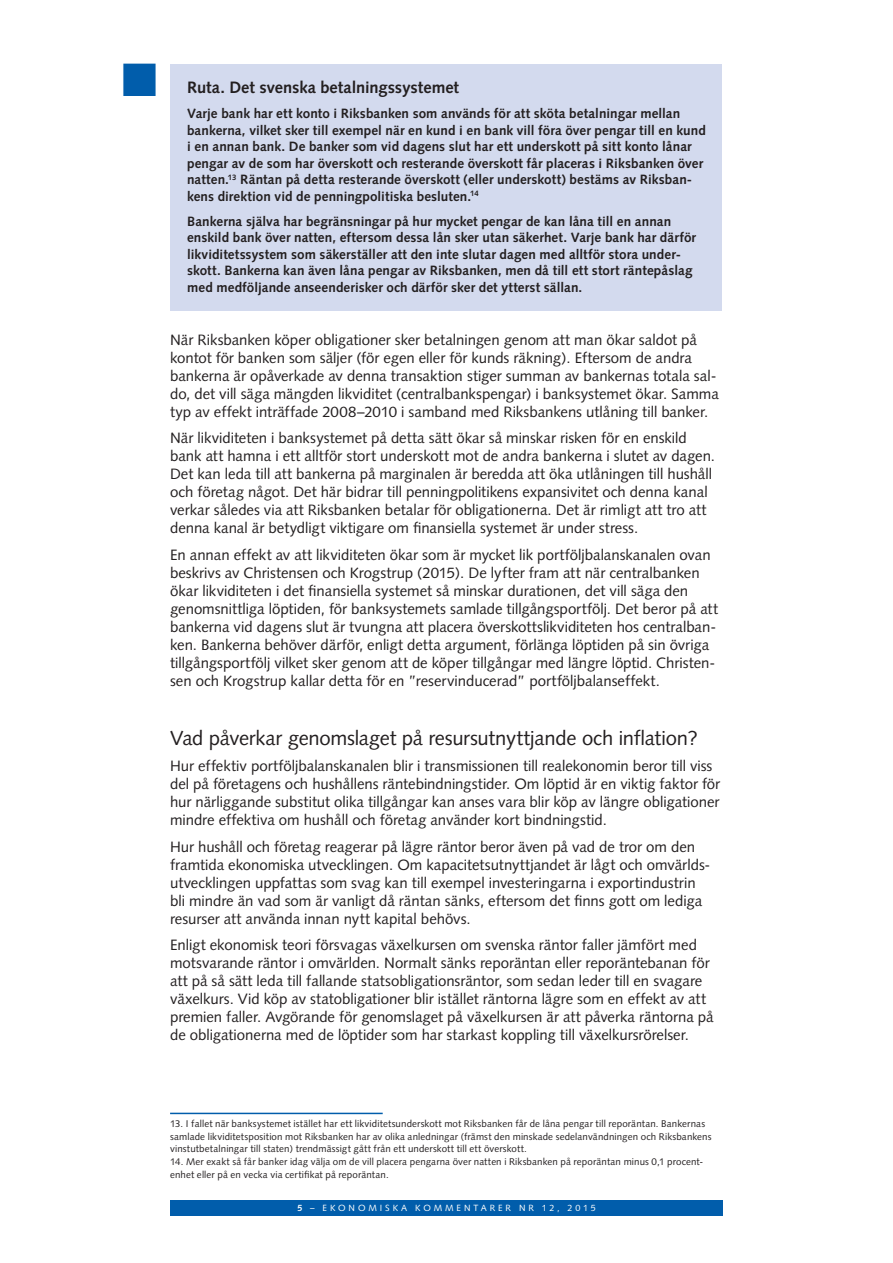
<style>
.page{position:relative;width:893px;height:1263px;background:#fff}
.page>*{position:absolute;margin:0;border:0;box-sizing:border-box;transform-origin:0 0}
.t1{font:45px "Monotype Sorts";color:#015dab}
.t2{font:20.25px "Syntax";letter-spacing:-.015em;color:#231f20}
.t3{font:700 16.5px "Syntax";color:#231f20}
.t4{font:15px/18px "Syntax";letter-spacing:-.005em;color:#231f20}
.t5{font:700 13.5px/16.5px "Syntax";letter-spacing:.005em;color:#231f20}
.t6{font:9.75px/12.8px "Syntax";letter-spacing:.01em;color:#231f20}
.t7{font:9px "Syntax";letter-spacing:.325em;color:#fff}
.s1{font-weight:700}
</style>
<div class="page">
<div style="left:170px;top:1200px;width:552px;height:16px;background:#015dab"></div>
<div style="left:170px;top:64px;width:552px;height:246px;background:#d3daee"></div>
<hr style="left:170px;top:1113px;width:213px;height:1px;background:#015dab">
<h1 class="t1" style="left:122px;top:60px;width:36px">n</h1>
<p class="t3" style="left:187px;top:78px;width:273px">Ruta. Det svenska betalningssystemet</p>
<p class="t5" style="left:187px;top:105px;width:520px">Varje bank har ett konto i Riksbanken som används för att sköta betalningar mellan bankerna, vilket sker till exempel när en kund i en bank vill föra över pengar till en kund i en annan bank. De banker som vid dagens slut har ett underskott på sitt konto lånar pengar av de som har överskott och resterande överskott får placeras i Riksbanken över natten.<sup>13</sup> Räntan på detta resterande överskott (eller underskott) bestäms av Riksban&shy;kens direktion vid de penningpolitiska besluten.<sup>14</sup></p>
<p class="t5" style="left:187px;top:213px;width:511px">Bankerna själva har begränsningar på hur mycket pengar de kan låna till en annan enskild bank över natten, eftersom dessa lån sker utan säkerhet. Varje bank har därför likviditetssystem som säkerställer att den inte slutar dagen med alltför stora under&shy;skott. Bankerna kan även låna pengar av Riksbanken, men då till ett stort räntepåslag med medföljande anseenderisker och därför sker det ytterst sällan.</p>
<p class="t4" style="left:170px;top:330px;width:550px">När Riksbanken köper obligationer sker betalningen genom att man ökar saldot på kontot för banken som säljer (för egen eller för kunds räkning). Eftersom de andra bankerna är opåverkade av denna transaktion stiger summan av bankernas totala sal&shy;do, det vill säga mängden likviditet (centralbankspengar) i banksystemet ökar. Samma typ av effekt inträffade 2008–2010 i samband med Riksbankens utlåning till banker.</p>
<p class="t4" style="left:170px;top:429px;width:546px">N är likviditeten i banksystemet på detta sätt ökar så minskar risken för en enskild bank att hamna i ett alltför stort underskott mot de andra bankerna i slutet av dagen.<br>Det kan leda till att bankerna på marginalen är beredda att öka utlåningen till hushåll och företag något. Det här bidrar till penningpolitikens expansivitet och denna kanal verkar således via att Riksbanken betalar för obligationerna. Det är rimligt att tro att denna kanal är betydligt viktigare om finansiella systemet är under stress.</p>
<p class="t4" style="left:170px;top:545px;width:549px">En annan effekt av att likviditeten ökar som är mycket lik portföljbalanskanalen ovan beskrivs av Christensen och Krogstrup (2015). De lyfter fram att när centralbanken ökar likviditeten i det finansiella systemet så minskar durationen, det vill säga den genomsnittliga löptiden, för banksystemets samlade tillgångsportfölj. Det beror på att bankerna vid dagens slut är tvungna att placera överskottslikviditeten hos centralban&shy;ken. Bankerna behöver därför, enligt detta argument, förlänga löptiden på sin övriga tillgångsportfölj vilket sker genom att de köper tillgångar med längre löptid. Christen&shy;sen och Krogstrup kallar detta för en ”reservinducerad” portföljbalanseffekt.</p>
<h2 class="t2" style="left:170px;top:726px;width:529px">Vad påverkar genomslaget på resursutnyttjande och inflation?</h2>
<p class="t4" style="left:170px;top:757px;width:552px">Hur effektiv portföljbalanskanalen blir i transmissionen till realekonomin beror till viss del på företagens och hushållens räntebindningstider. Om löptid är en viktig faktor för hur närliggande substitut olika tillgångar kan anses vara blir köp av längre obligationer mindre effektiva om hushåll och företag använder kort bindningstid.</p>
<p class="t4" style="left:170px;top:837px;width:542px">Hur hushåll och företag reagerar på lägre räntor beror även på vad de tror om den framtida ekonomiska utvecklingen. Om kapacitetsutnyttjandet är lågt och omvärlds&shy;utvecklingen uppfattas som svag kan till exempel investeringarna i exportindustrin bli mindre än vad som är vanligt då räntan sänks, eftersom det finns gott om lediga resurser att använda innan nytt kapital behövs.</p>
<p class="t4" style="left:170px;top:936px;width:545px">Enligt ekonomisk teori försvagas växelkursen om svenska räntor faller jämfört med motsvarande räntor i omvärlden. N ormalt sänks reporäntan eller reporäntebanan för att på så sätt leda till fallande statsobligationsräntor, som sedan leder till en svagare växelkurs. Vid köp av statobligationer blir istället räntorna lägre som en effekt av att premien faller. Avgörande för genomslaget på växelkursen är att påverka räntorna på de obligationerna med de löptider som har starkast koppling till växelkursrörelser.</p>
<p class="t6" style="left:170px;top:1117px;width:543px">13. I fallet när banksystemet istället har ett likviditetsunderskott mot Riksbanken får de låna pengar till reporäntan. Bankernas samlade likviditetsposition mot Riksbanken har av olika anledningar (främst den minskade sedelanvändningen och Riksbankens vinstutbetalningar till staten) trendmässigt gått från ett underskott till ett överskott.</p>
<p class="t6" style="left:170px;top:1155px;width:533px">14. Mer exakt så får banker idag välja om de vill placera pengarna över natten i Riksbanken på reporäntan minus 0,1 procent&shy;enhet eller på en vecka via certifikat på reporäntan.</p>
<p class="t7" style="left:297px;top:1202px;width:300px"><span class="s1">5</span> – ekonomiska kommentarer nr 12, 2015</p>
</div>
